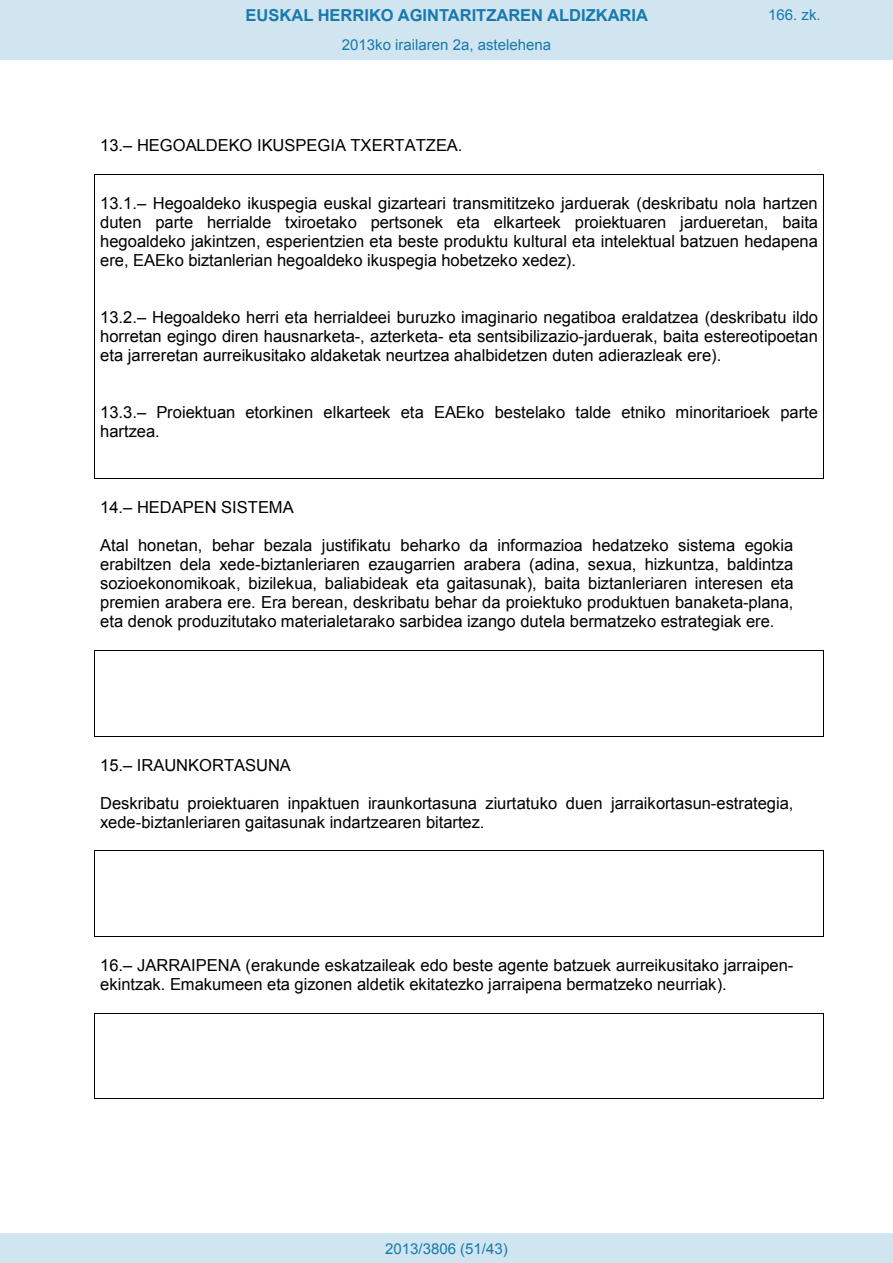
<style>
.page{position:relative;width:893px;height:1263px;background:#fff}
.page>*{position:absolute;margin:0;border:0;box-sizing:border-box;transform-origin:0 0}
.t1{font:16.5px/18.9px "Arial";color:#000;text-align:justify}
.t2{font:700 16.5px "Arial";color:#1879ad}
.Paginacion_Centro{font:15px "Arial";color:#1879ad}
</style>
<div class="page">
<hr style="left:95px;top:174px;width:728px;height:1px;background:#000">
<hr style="left:95px;top:175px;width:1px;height:303px;background:#000">
<hr style="left:95px;top:478px;width:728px;height:1px;background:#000">
<hr style="left:823px;top:175px;width:1px;height:303px;background:#000">
<hr style="left:95px;top:650px;width:728px;height:1px;background:#000">
<hr style="left:95px;top:650px;width:1px;height:86px;background:#000">
<hr style="left:95px;top:736px;width:728px;height:1px;background:#000">
<hr style="left:823px;top:650px;width:1px;height:86px;background:#000">
<hr style="left:95px;top:850px;width:728px;height:1px;background:#000">
<hr style="left:95px;top:851px;width:1px;height:85px;background:#000">
<hr style="left:95px;top:936px;width:728px;height:1px;background:#000">
<hr style="left:823px;top:851px;width:1px;height:85px;background:#000">
<hr style="left:95px;top:1013px;width:728px;height:1px;background:#000">
<hr style="left:95px;top:1013px;width:1px;height:85px;background:#000">
<hr style="left:95px;top:1098px;width:728px;height:1px;background:#000">
<hr style="left:823px;top:1013px;width:1px;height:85px;background:#000">
<div style="left:0;top:0;width:893px;height:60px;background:#d0e5f0"></div>
<div style="left:0;top:1233px;width:893px;height:30px;background:#d0e5f0"></div>
<p class="t2" style="left:246px;top:4px;width:404px">EUSKAL HERRIKO AGINTARITZAREN ALDIZKARIA</p>
<p class="Paginacion_Centro" style="left:768px;top:5px;width:54px">166. zk.</p>
<p class="Paginacion_Centro" style="left:342px;top:35px;width:211px">2013ko irailaren 2a, astelehena</p>
<p class="t1" style="left:100px;top:136px;width:364px">13.– HEGOALDEKO IKUSPEGIA TXERTATZEA.</p>
<p class="t1" style="left:100px;top:194px;width:719px">13.1.– Hegoaldeko ikuspegia euskal gizarteari transmititzeko jarduerak (deskribatu nola hartzen duten parte herrialde txiroetako pertsonek eta elkarteek proiektuaren jardueretan, baita hegoaldeko jakintzen, esperientzien eta beste produktu kultural eta intelektual batzuen hedapena ere, EAEko biztanlerian hegoaldeko ikuspegia hobetzeko xedez).</p>
<p class="t1" style="left:100px;top:308px;width:719px">13.2.– Hegoaldeko herri eta herrialdeei buruzko imaginario negatiboa eraldatzea (deskribatu ildo horretan egingo diren hausnarketa-, azterketa- eta sentsibilizazio-jarduerak, baita estereotipoetan eta jarreretan aurreikusitako aldaketak neurtzea ahalbidetzen duten adierazleak ere).</p>
<p class="t1" style="left:100px;top:403px;width:719px">13.3.– Proiektuan etorkinen elkarteek eta EAEko bestelako talde etniko minoritarioek parte hartzea.</p>
<p class="t1" style="left:100px;top:498px;width:195px">14.– HEDAPEN SISTEMA</p>
<p class="t1" style="left:100px;top:536px;width:695px">Atal honetan, behar bezala justifikatu beharko da informazioa hedatzeko sistema egokia erabiltzen dela xede-biztanleriaren ezaugarrien arabera (adina, sexua, hizkuntza, baldintza sozioekonomikoak, bizilekua, baliabideak eta gaitasunak), baita biztanleriaren interesen eta premien arabera ere. Era berean, deskribatu behar da proiektuko produktuen banaketa-plana, eta denok produzitutako materialetarako sarbidea izango dutela bermatzeko estrategiak ere.</p>
<p class="t1" style="left:100px;top:755px;width:192px">15.– IRAUNKORTASUNA</p>
<p class="t1" style="left:100px;top:793px;width:695px">Deskribatu proiektuaren inpaktuen iraunkortasuna ziurtatuko duen jarraikortasun-estrategia, xede-biztanleriaren gaitasunak indartzearen bitartez.</p>
<p class="t1" style="left:100px;top:956px;width:695px">16.– JARRAIPENA (erakunde eskatzaileak edo beste agente batzuek aurreikusitako jarraipen&shy;ekintzak. Emakumeen eta gizonen aldetik ekitatezko jarraipena bermatzeko neurriak).</p>
<p class="Paginacion_Centro" style="left:385px;top:1238px;width:124px">2013/3806 (51/43)</p>
</div>
